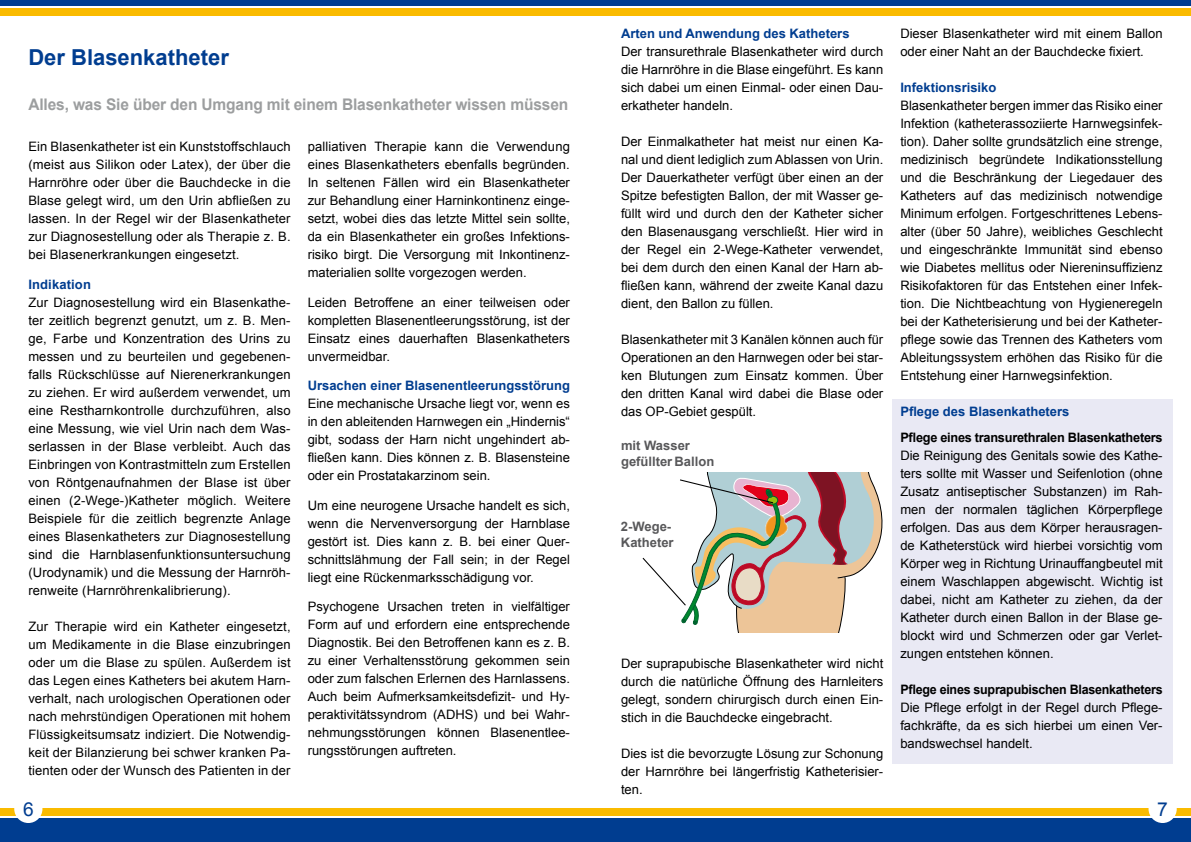
<style>
.page{position:relative;width:1191px;height:842px;background:#fff}
.page>*{position:absolute;margin:0;border:0;box-sizing:border-box;transform-origin:0 0}
.t1{font:700 22px "Arial";color:#003d90}
.t2{font:19.2px "Arial";color:#003d90}
.t3{font:700 16px "Arial";letter-spacing:-.01em;color:#9c9e9f}
.t4{font:13px/18px "Arial";color:#000;text-align:justify}
.t5{font:700 13px "Arial";color:#003d90}
.t6{font:700 13px "Arial";letter-spacing:-.02em;color:#000}
.t7{font:700 13px "Arial";letter-spacing:-.02em;color:#000;scale:.96 1}
.t8{font:700 13px/16.1px "Arial";color:#58585a}
</style>
<div class="page">
<div style="left:0;top:818px;width:1191px;height:24px;background:#003d90"></div>
<div style="left:0;top:809px;width:1191px;height:7px;background:#fabb00"></div>
<div style="left:0;top:0;width:1191px;height:6px;background:#003d90"></div>
<div style="left:0;top:9px;width:1191px;height:7px;background:#fabb00"></div>
<div style="left:14px;top:795px;width:28px;height:28px;background:#fff;border-radius:50%"></div>
<div style="left:1148px;top:795px;width:28px;height:28px;background:#fff;border-radius:50%"></div>
<div style="left:891px;top:400px;width:281px;height:364px;background:#e9e9f4"></div>
<svg style="left:642px;top:472px;width:241px;height:161px"></svg>
<h1 class="t1" style="left:28px;top:42px;width:202px">Der Blasenkatheter</h1>
<p class="t3" style="left:28px;top:94px;width:541px">Alles, was Sie über den Umgang mit einem Blasenkatheter wissen müssen</p>
<p class="t4" style="left:28px;top:138px;width:264px">Ein Blasenkatheter ist ein Kunststoffschlauch (meist aus Silikon oder Latex), der über die Harnröhre oder über die Bauchdecke in die Blase gelegt wird, um den Urin abfließen zu lassen. In der Regel wir der Blasenkatheter zur Diagnosestellung oder als Therapie z. B. bei Blasenerkrankungen eingesetzt.</p>
<p class="t5" style="left:28px;top:275px;width:64px">Indikation</p>
<p class="t4" style="left:28px;top:293px;width:264px">Zur Diagnosestellung wird ein Blasenkathe&shy;ter zeitlich begrenzt genutzt, um z. B. Men&shy;ge, Farbe und Konzentration des Urins zu messen und zu beurteilen und gegebenen&shy;falls Rückschlüsse auf Nierenerkrankungen zu ziehen. Er wird außerdem verwendet, um eine Restharnkontrolle durchzuführen, also eine Messung, wie viel Urin nach dem Was&shy;serlassen in der Blase verbleibt. Auch das Einbringen von Kontrastmitteln zum Erstellen von Röntgenaufnahmen der Blase ist über einen (2-Wege-)Katheter möglich. Weitere Beispiele für die zeitlich begrenzte Anlage eines Blasenkatheters zur Diagnosestellung sind die Harnblasenfunktionsuntersuchung (Urodynamik) und die Messung der Harnröh&shy;renweite (Harnröhrenkalibrierung).</p>
<p class="t4" style="left:28px;top:617px;width:264px">Zur Therapie wird ein Katheter eingesetzt, um Medikamente in die Blase einzubringen oder um die Blase zu spülen. Außerdem ist das Legen eines Katheters bei akutem Harn&shy;verhalt, nach urologischen Operationen oder nach mehrstündigen Operationen mit hohem Flüssigkeitsumsatz indiziert. Die Notwendig&shy;keit der Bilanzierung bei schwer kranken Pa&shy;tienten oder der Wunsch des Patienten in der</p>
<p class="t4" style="left:308px;top:138px;width:264px">palliativen Therapie kann die Verwendung eines Blasenkatheters ebenfalls begründen.<br>In seltenen Fällen wird ein Blasenkatheter zur Behandlung einer Harninkontinenz einge&shy;setzt, wobei dies das letzte Mittel sein sollte, da ein Blasenkatheter ein großes Infektions&shy;risiko birgt. Die Versorgung mit Inkontinenz&shy;materialien sollte vorgezogen werden.</p>
<p class="t4" style="left:308px;top:293px;width:264px">Leiden Betroffene an einer teilweisen oder kompletten Blasenentleerungsstörung, ist der Einsatz eines dauerhaften Blasenkatheters unvermeidbar.</p>
<p class="t5" style="left:308px;top:377px;width:264px">Ursachen einer Blasenentleerungsstörung</p>
<p class="t4" style="left:308px;top:395px;width:264px">Eine mechanische Ursache liegt vor, wenn es in den ableitenden Harnwegen ein „Hindernis“ gibt, sodass der Harn nicht ungehindert ab&shy;fließen kann. Dies können z. B. Blasensteine oder ein Prostatakarzinom sein.</p>
<p class="t4" style="left:308px;top:496px;width:264px">Um eine neurogene Ursache handelt es sich, wenn die Nervenversorgung der Harnblase gestört ist. Dies kann z. B. bei einer Quer&shy;schnittslähmung der Fall sein; in der Regel liegt eine Rückenmarksschädigung vor.</p>
<p class="t4" style="left:308px;top:597px;width:264px">Psychogene Ursachen treten in vielfältiger Form auf und erfordern eine entsprechende Diagnostik. Bei den Betroffenen kann es z. B. zu einer Verhaltensstörung gekommen sein oder zum falschen Erlernen des Harnlassens.<br>Auch beim Aufmerksamkeitsdefizit- und Hy&shy;peraktivitätssyndrom (ADHS) und bei Wahr&shy;nehmungsstörungen können Blasenentlee&shy;rungsstörungen auftreten.</p>
<p class="t5" style="left:621px;top:25px;width:230px">Arten und Anwendung des Katheters</p>
<p class="t4" style="left:621px;top:43px;width:264px">Der transurethrale Blasenkatheter wird durch die Harnröhre in die Blase eingeführt. Es kann sich dabei um einen Einmal- oder einen Dau&shy;erkatheter handeln.</p>
<p class="t4" style="left:621px;top:133px;width:264px">Der Einmalkatheter hat meist nur einen Ka&shy;nal und dient lediglich zum Ablassen von Urin.<br>Der Dauerkatheter verfügt über einen an der Spitze befestigten Ballon, der mit Wasser ge&shy;füllt wird und durch den der Katheter sicher den Blasenausgang verschließt. Hier wird in der Regel ein 2-Wege-Katheter verwendet, bei dem durch den einen Kanal der Harn ab&shy;fließen kann, während der zweite Kanal dazu dient, den Ballon zu füllen.</p>
<p class="t4" style="left:621px;top:331px;width:264px">Blasenkatheter mit 3 Kanälen können auch für Operationen an den Harnwegen oder bei star&shy;ken Blutungen zum Einsatz kommen. Über den dritten Kanal wird dabei die Blase oder das OP-Gebiet gespült.</p>
<p class="t8" style="left:621px;top:438px;width:95px">mit Wasser gefüllter Ballon</p>
<p class="t8" style="left:621px;top:519px;width:54px">2-Wege-<br>Katheter</p>
<p class="t4" style="left:621px;top:655px;width:264px">Der suprapubische Blasenkatheter wird nicht durch die natürliche Öffnung des Harnleiters gelegt, sondern chirurgisch durch einen Ein&shy;stich in die Bauchdecke eingebracht.</p>
<p class="t4" style="left:621px;top:745px;width:264px">Dies ist die bevorzugte Lösung zur Schonung der Harnröhre bei längerfristig Katheterisier&shy;ten.</p>
<p class="t4" style="left:900px;top:25px;width:264px">Dieser Blasenkatheter wird mit einem Ballon oder einer Naht an der Bauchdecke fixiert.</p>
<p class="t5" style="left:900px;top:79px;width:98px">Infektionsrisiko</p>
<p class="t4" style="left:900px;top:97px;width:264px">Blasenkatheter bergen immer das Risiko einer Infektion (katheterassoziierte Harnwegsinfek&shy;tion). Daher sollte grundsätzlich eine strenge, medizinisch begründete Indikationsstellung und die Beschränkung der Liegedauer des Katheters auf das medizinisch notwendige Minimum erfolgen. Fortgeschrittenes Lebens&shy;alter (über 50 Jahre), weibliches Geschlecht und eingeschränkte Immunität sind ebenso wie Diabetes mellitus oder Niereninsuffizienz Risikofaktoren für das Entstehen einer Infek&shy;tion. Die Nichtbeachtung von Hygieneregeln bei der Katheterisierung und bei der Katheter&shy;pflege sowie das Trennen des Katheters vom Ableitungssystem erhöhen das Risiko für die Entstehung einer Harnwegsinfektion.</p>
<p class="t5" style="left:900px;top:403px;width:171px">Pflege des Blasenkatheters</p>
<p class="t6" style="left:900px;top:429px;width:264px">Pflege eines transurethralen Blasenkatheters</p>
<p class="t4" style="left:900px;top:447px;width:264px">Die Reinigung des Genitals sowie des Kathe&shy;ters sollte mit Wasser und Seifenlotion (ohne Zusatz antiseptischer Substanzen) im Rah&shy;men der normalen täglichen Körperpflege erfolgen. Das aus dem Körper herausragen&shy;de Katheterstück wird hierbei vorsichtig vom Körper weg in Richtung Urinauffangbeutel mit einem Waschlappen abgewischt. Wichtig ist dabei, nicht am Katheter zu ziehen, da der Katheter durch einen Ballon in der Blase ge&shy;blockt wird und Schmerzen oder gar Verlet&shy;zungen entstehen können.</p>
<p class="t7" style="left:900px;top:681px;width:275px">Pflege eines suprapubischen Blasenkatheters</p>
<p class="t4" style="left:900px;top:699px;width:264px">Die Pflege erfolgt in der Regel durch Pflege&shy;fachkräfte, da es sich hierbei um einen Ver&shy;bandswechsel handelt.</p>
<h2 class="t2" style="left:23px;top:796px;width:12px">6</h2>
<h2 class="t2" style="left:1157px;top:796px;width:12px">7</h2>
</div>
